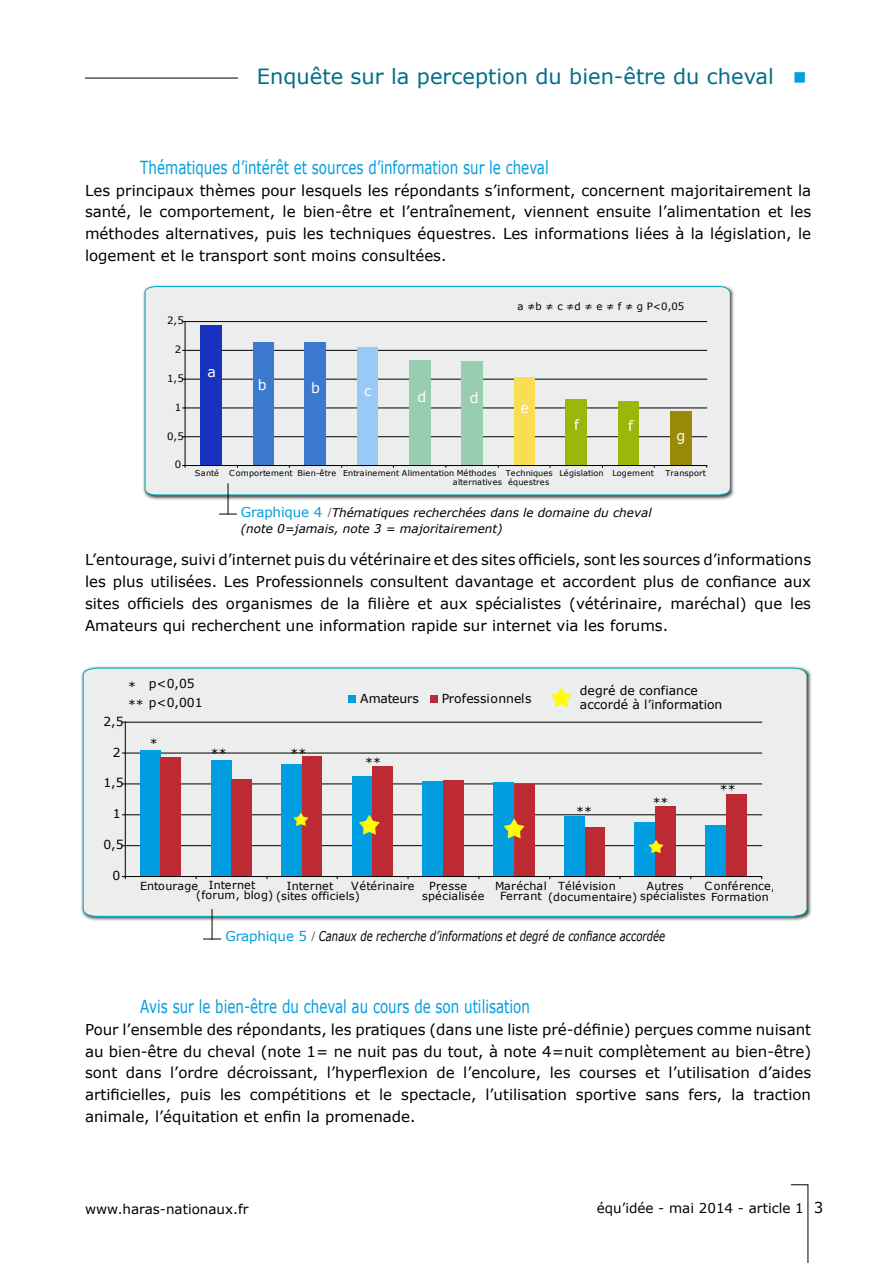
<style>
.page{position:relative;width:893px;height:1263px;background:#fff}
.page>*{position:absolute;margin:0;border:0;box-sizing:border-box;transform-origin:0 0}
.t1{font:21px "Verdana";color:#006e89}
.t2{font:18px "Verdana";color:#009ee0;scale:.75 1}
.t3{font:15px/21.8px "Verdana";color:#000;text-align:justify}
.t4{font:14.25px "Verdana";color:#fff}
.t5{font:italic 13.5px "Verdana";color:#000;scale:.75 1}
.t6{font:13.5px "Verdana";color:#000}
.t7{font:12.3px/14.9px "Verdana";color:#000}
.t8{font:italic 12px/16.5px "Verdana";color:#000}
.t9{font:11.1px/9.8px "Verdana";letter-spacing:.025em;color:#000}
.t10{font:10.2px "Verdana";color:#000}
.t11{font:8.1px/8.1px "Verdana";letter-spacing:.025em;color:#000}
.s1{color:#009ee0}
.s2{font-style:normal;font-size:13.5px;color:#009ee0}
.s3{font-family:"Times New Roman";font-style:normal;font-size:13.5px}
.s4{font-style:normal;color:#009ee0}
.s5{font-family:"Times New Roman";font-style:normal}
.s6{font-size:15px}
</style>
<div class="page">
<hr style="left:85px;top:78px;width:153px;height:1px;background:#000">
<svg style="left:791px;top:1184px;width:18px;height:79px"></svg>
<div style="left:81px;top:665px;width:731px;height:256px;background:#000;opacity:.75"></div>
<svg style="left:82px;top:667px;width:725px;height:250px;background:#cbced4"></svg>
<svg style="left:203px;top:938px;width:18px;height:1px"></svg>
<hr style="left:212px;top:909px;width:1px;height:31px;background:#000">
<div style="left:142px;top:284px;width:593px;height:216px;background:#000;opacity:.75"></div>
<svg style="left:144px;top:285px;width:587px;height:211px;background:#cfd8d8"></svg>
<svg style="left:219px;top:513px;width:18px;height:1px"></svg>
<hr style="left:228px;top:483px;width:1px;height:31px;background:#000">
<h1 class="t1" style="left:257px;top:63px;width:551px">Enquête sur la perception du bien-être du cheval <span class="s1">■</span></h1>
<p class="t2" style="left:140px;top:156px;width:546px">Thématiques d’intérêt et sources d’information sur le cheval</p>
<p class="t3" style="left:85px;top:179px;width:728px">Les principaux thèmes pour lesquels les répondants s’informent, concernent majoritairement la santé, le comportement, le bien-être et l’entraînement, viennent ensuite l’alimentation et les méthodes alternatives, puis les techniques équestres. Les informations liées à la législation, le logement et le transport sont moins consultées.</p>
<p class="t10" style="left:167px;top:314px;width:18px">2,5</p>
<p class="t10" style="left:175px;top:343px;width:8px">2</p>
<p class="t10" style="left:167px;top:372px;width:18px">1,5</p>
<p class="t10" style="left:175px;top:401px;width:8px">1</p>
<p class="t10" style="left:167px;top:429px;width:18px">0,5</p>
<p class="t10" style="left:175px;top:458px;width:8px">0</p>
<p class="t4" style="left:208px;top:363px;width:10px">a</p>
<p class="t4" style="left:258px;top:376px;width:10px">b</p>
<p class="t4" style="left:311px;top:379px;width:10px">b</p>
<p class="t4" style="left:364px;top:382px;width:9px">c</p>
<p class="t4" style="left:417px;top:387px;width:10px">d</p>
<p class="t4" style="left:470px;top:389px;width:10px">d</p>
<p class="t10" style="left:518px;top:299px;width:168px">a ≠b ≠ c ≠d ≠ e ≠ f ≠ g P&lt;0,05</p>
<p class="t4" style="left:520px;top:399px;width:10px">e</p>
<p class="t4" style="left:574px;top:415px;width:7px">f</p>
<p class="t4" style="left:628px;top:417px;width:7px">f</p>
<p class="t4" style="left:676px;top:426px;width:10px">g</p>
<p class="t11" style="left:453px;top:469px;width:51px;text-indent:-258px">Santé Comportement Bien-être Entrainement Alimentation Méthodes alternatives</p>
<p class="t11" style="left:506px;top:469px;width:49px">Techniques équestres</p>
<p class="t11" style="left:559px;top:469px;width:96px">Législation Logement</p>
<p class="t11" style="left:665px;top:469px;width:42px">Transport</p>
<p class="t8" style="left:241px;top:503px;width:412px"><span class="s2">Graphique 4</span> <span class="s3">/</span>Thématiques recherchées dans le domaine du cheval (note 0=jamais, note 3 = majoritairement)</p>
<p class="t3" style="left:85px;top:548px;width:728px">L’entourage, suivi d’internet puis du vétérinaire et des sites officiels, sont les sources d’informations les plus utilisées. Les Professionnels consultent davantage et accordent plus de confiance aux sites officiels des organismes de la filière et aux spécialistes (vétérinaire, maréchal) que les Amateurs qui recherchent une information rapide sur internet via les forums.</p>
<p class="t7" style="left:149px;top:676px;width:47px">p&lt;0,05</p>
<p class="t7" style="left:128px;top:678px;width:17px;line-height:17.4px">* **</p>
<p class="t7" style="left:149px;top:695px;width:55px">p&lt;0,001</p>
<p class="t7" style="left:104px;top:713px;width:22px">2,5</p>
<p class="t7" style="left:113px;top:744px;width:9px">2</p>
<p class="t7" style="left:104px;top:775px;width:22px">1,5</p>
<p class="t7" style="left:113px;top:806px;width:9px">1</p>
<p class="t7" style="left:104px;top:837px;width:22px">0,5</p>
<p class="t7" style="left:150px;top:736px;width:9px">*</p>
<p class="t7" style="left:211px;top:746px;width:17px">**</p>
<p class="t7" style="left:291px;top:746px;width:17px">**</p>
<p class="t7" style="left:360px;top:691px;width:60px">Amateurs</p>
<p class="t7" style="left:442px;top:691px;width:91px">Professionnels</p>
<p class="t7" style="left:580px;top:682px;width:144px">degré de confiance accordé à l’information</p>
<p class="t7" style="left:365px;top:755px;width:17px">**</p>
<p class="t7" style="left:576px;top:804px;width:17px">**</p>
<p class="t7" style="left:653px;top:795px;width:17px">**</p>
<p class="t7" style="left:720px;top:781px;width:17px">**</p>
<p class="t7" style="left:113px;top:868px;width:9px">0</p>
<p class="t9" style="left:287px;top:880px;width:48px">Internet</p>
<p class="t9" style="left:351px;top:880px;width:65px">Vétérinaire</p>
<p class="t9" style="left:422px;top:880px;width:64px;text-indent:7px">Presse spécialisée</p>
<p class="t9" style="left:495px;top:880px;width:53px;text-align:center">Maréchal<br>Ferrant</p>
<p class="t9" style="left:548px;top:880px;width:159px;line-height:10.6px;text-indent:10px">Télévision (documentaire) spécialistes</p>
<p class="t9" style="left:646px;top:880px;width:39px">Autres</p>
<p class="t9" style="left:705px;top:880px;width:72px;line-height:10.6px;text-align:center">Conférence,<br>Formation</p>
<p class="t9" style="left:196px;top:880px;width:165px;text-indent:-56px">Entourage Internet<br>(forum, blog) (sites officiels)</p>
<p class="t5" style="left:225px;top:927px;width:588px"><span class="s4">Graphique 5</span> <span class="s5">/</span> Canaux de recherche d’informations et degré de confiance accordée</p>
<p class="t2" style="left:140px;top:995px;width:521px">Avis sur le bien-être du cheval au cours de son utilisation</p>
<p class="t3" style="left:85px;top:1018px;width:728px">Pour l’ensemble des répondants, les pratiques (dans une liste pré-définie) perçues comme nuisant au bien-être du cheval (note 1= ne nuit pas du tout, à note 4=nuit complètement au bien-être) sont dans l’ordre décroissant, l’hyperflexion de l’encolure, les courses et l’utilisation d’aides artificielles, puis les compétitions et le spectacle, l’utilisation sportive sans fers, la traction animale, l’équitation et enfin la promenade.</p>
<p class="t6" style="left:85px;top:1201px;width:165px">www.haras-nationaux.fr</p>
<p class="t6" style="left:597px;top:1200px;width:228px">équ’idée - mai 2014 - article 1 <span class="s6">3</span></p>
</div>
